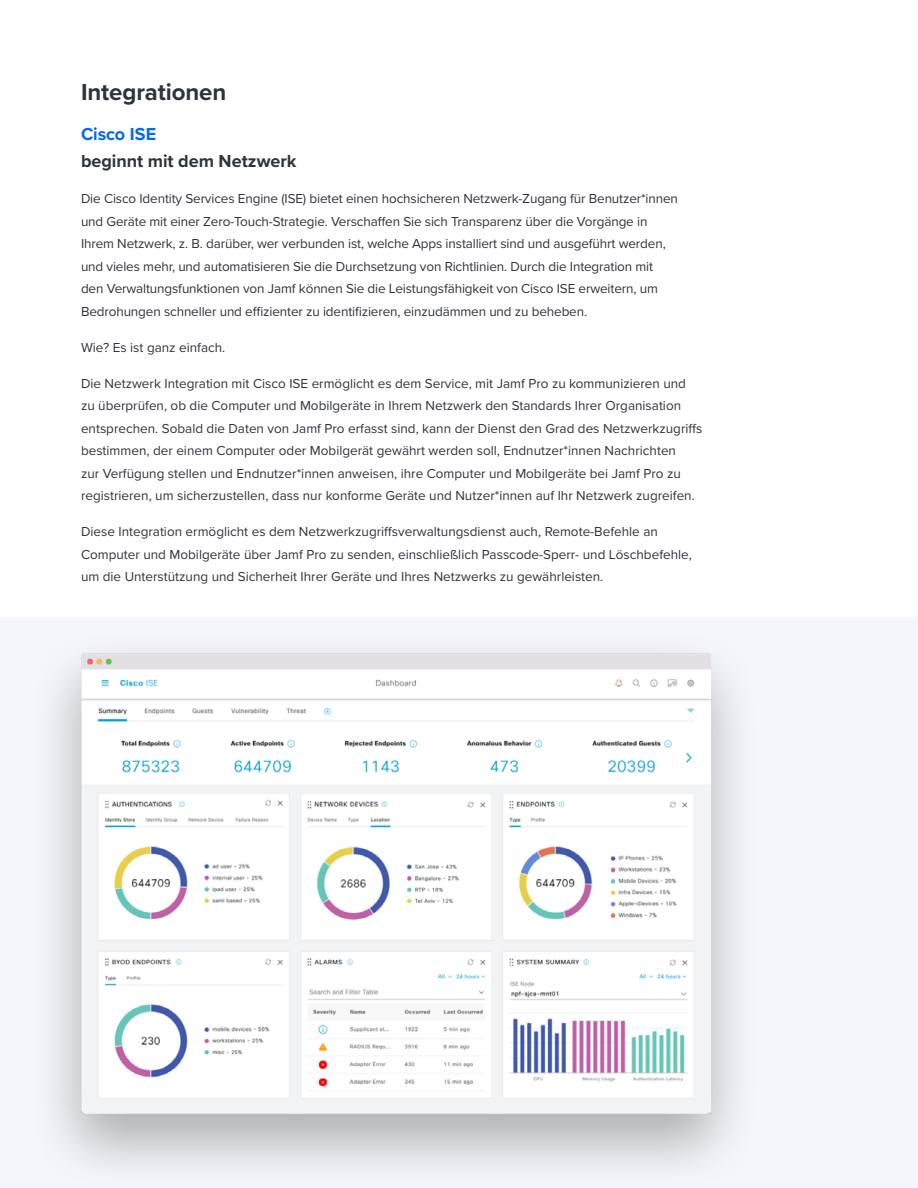
<style>
.page{position:relative;width:918px;height:1188px;background:#fff}
.page>*{position:absolute;margin:0;border:0;box-sizing:border-box;transform-origin:0 0}
.H3_Section_header-US{font:700 24px "Proxima Nova";letter-spacing:-.005em;color:#2f343a}
.H4_Paragraph_header{font:700 18px/27px "Proxima Nova";color:#2f343a}
.Body_copy-US{font:13.5px/22.5px "Proxima Nova";color:#2f343a}
.s1{color:#056ae6}
</style>
<div class="page">
<div style="left:0;top:618px;width:918px;height:570px;background:#f4f6f9"></div>
<div style="left:28px;top:628px;width:734px;height:560px;background:#000;opacity:.3"></div>
<img style="left:81px;top:653px;width:629px;height:461px">
<h3 class="H3_Section_header-US" style="left:81px;top:74px;width:147px">Integrationen</h3>
<h4 class="H4_Paragraph_header" style="left:81px;top:121px;width:217px"><span class="s1">Cisco ISE<br></span>beginnt mit dem Netzwerk</h4>
<p class="Body_copy-US" style="left:81px;top:187px;width:599px">Die Cisco Identity Services Engine (ISE) bietet einen hochsicheren Netzwerk-Zugang für Benutzer*innen und Geräte mit einer Zero-Touch-Strategie. Verschaffen Sie sich Transparenz über die Vorgänge in Ihrem Netzwerk, z. B. darüber, wer verbunden ist, welche Apps installiert sind und ausgeführt werden, und vieles mehr, und automatisieren Sie die Durchsetzung von Richtlinien. Durch die Integration mit den Verwaltungsfunktionen von Jamf können Sie die Leistungsfähigkeit von Cisco ISE erweitern, um Bedrohungen schneller und effizienter zu identifizieren, einzudämmen und zu beheben.</p>
<p class="Body_copy-US" style="left:81px;top:336px;width:146px">Wie? Es ist ganz einfach.</p>
<p class="Body_copy-US" style="left:81px;top:372px;width:623px">Die Netzwerk Integration mit Cisco ISE ermöglicht es dem Service, mit Jamf Pro zu kommunizieren und zu überprüfen, ob die Computer und Mobilgeräte in Ihrem Netzwerk den Standards Ihrer Organisation entsprechen. Sobald die Daten von Jamf Pro erfasst sind, kann der Dienst den Grad des Netzwerkzugriffs bestimmen, der einem Computer oder Mobilgerät gewährt werden soll, Endnutzer*innen Nachrichten<br>zur Verfügung stellen und Endnutzer*innen anweisen, ihre Computer und Mobilgeräte bei Jamf Pro zu registrieren, um sicherzustellen, dass nur konforme Geräte und Nutzer*innen auf Ihr Netzwerk zugreifen.</p>
<p class="Body_copy-US" style="left:81px;top:520px;width:612px">Diese Integration ermöglicht es dem Netzwerkzugriffsverwaltungsdienst auch, Remote-Befehle an<br>Computer und Mobilgeräte über Jamf Pro zu senden, einschließlich Passcode-Sperr- und Löschbefehle, um die Unterstützung und Sicherheit Ihrer Geräte und Ihres Netzwerks zu gewährleisten.</p>
</div>
